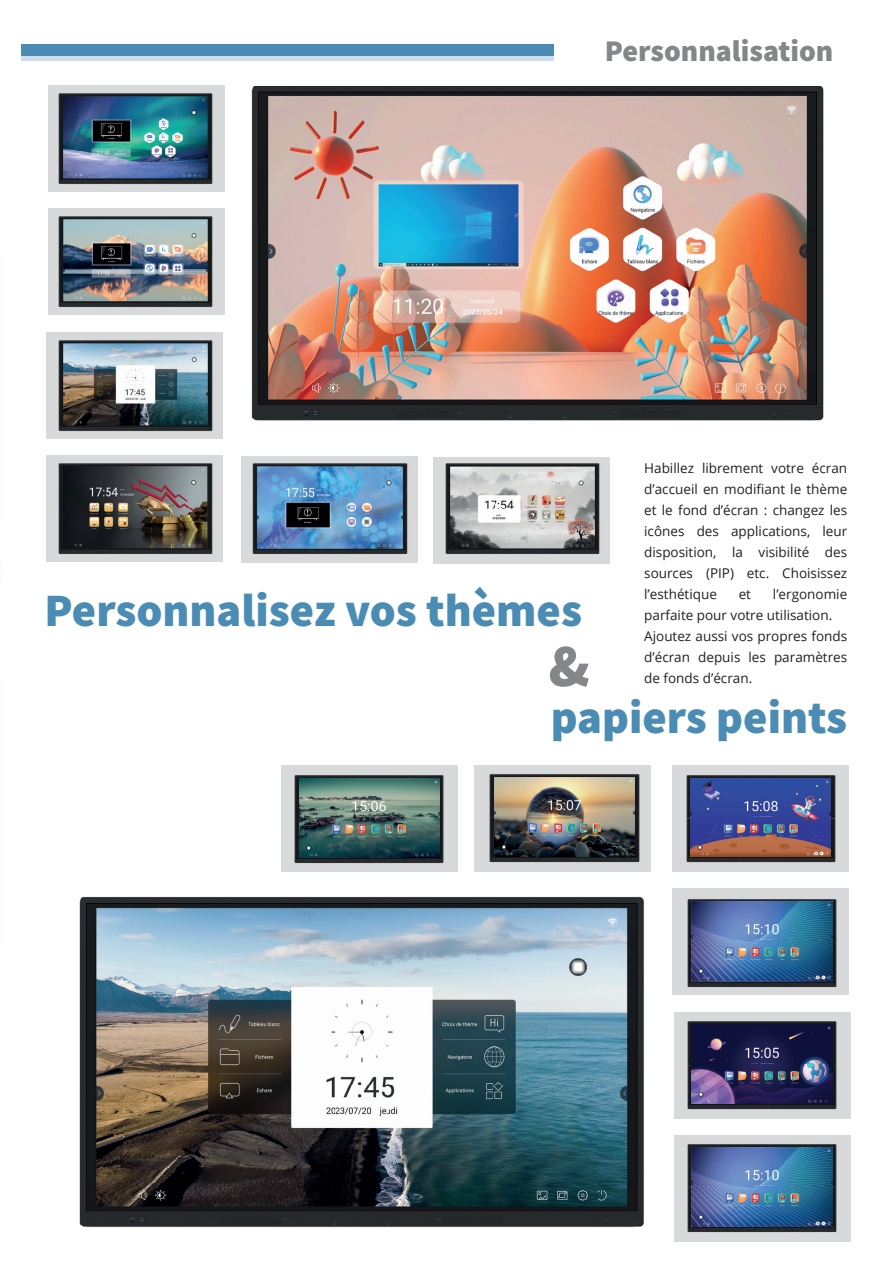
<style>
.page{position:relative;width:893px;height:1263px;background:#fff}
.page>*{position:absolute;margin:0;border:0;box-sizing:border-box;transform-origin:0 0}
.t1{font:900 60px "Source Sans Pro";color:#848689}
.t2{font:900 46.5px "Source Sans Pro";color:#4b8cb4}
.t3{font:900 30px "Source Sans Pro";color:#848689}
.t4{font:13.5px/21px "Open Sans";color:#231f20;text-align:justify}
</style>
<div class="page">
<div style="left:21px;top:44px;width:533px;height:12px;background:#4b8cb4"></div>
<hr style="left:21px;top:56px;width:533px;height:4px;background:#cfddee">
<div style="left:674px;top:1135px;width:176px;height:107px;background:#d8d9db"></div>
<div style="left:674px;top:1012px;width:176px;height:107px;background:#d8d9db"></div>
<div style="left:672px;top:888px;width:176px;height:107px;background:#d8d9db"></div>
<div style="left:672px;top:765px;width:176px;height:107px;background:#d8d9db"></div>
<div style="left:474px;top:765px;width:177px;height:107px;background:#d8d9db"></div>
<div style="left:282px;top:765px;width:176px;height:107px;background:#d8d9db"></div>
<img style="left:251px;top:86px;width:573px;height:335px">
<img style="left:79px;top:896px;width:565px;height:332px">
<img style="left:687px;top:1144px;width:49px;height:89px">
<img style="left:736px;top:1144px;width:52px;height:3px">
<img style="left:788px;top:1144px;width:49px;height:89px">
<img style="left:736px;top:1226px;width:52px;height:7px">
<img style="left:692px;top:1147px;width:140px;height:79px">
<img style="left:687px;top:1021px;width:49px;height:89px">
<img style="left:736px;top:1021px;width:52px;height:4px">
<img style="left:788px;top:1021px;width:49px;height:89px">
<img style="left:736px;top:1103px;width:52px;height:7px">
<img style="left:692px;top:1025px;width:140px;height:78px">
<img style="left:687px;top:899px;width:49px;height:89px">
<img style="left:736px;top:899px;width:52px;height:2px">
<img style="left:788px;top:899px;width:49px;height:89px">
<img style="left:736px;top:980px;width:52px;height:8px">
<img style="left:692px;top:901px;width:140px;height:79px">
<img style="left:686px;top:775px;width:49px;height:88px">
<img style="left:735px;top:775px;width:52px;height:3px">
<img style="left:787px;top:775px;width:49px;height:88px">
<img style="left:735px;top:857px;width:52px;height:6px">
<img style="left:691px;top:778px;width:140px;height:79px">
<img style="left:489px;top:774px;width:50px;height:89px">
<img style="left:539px;top:774px;width:51px;height:3px">
<img style="left:590px;top:774px;width:50px;height:89px">
<img style="left:539px;top:856px;width:51px;height:7px">
<img style="left:494px;top:777px;width:141px;height:79px">
<img style="left:294px;top:775px;width:49px;height:89px">
<img style="left:343px;top:775px;width:52px;height:3px">
<img style="left:395px;top:775px;width:49px;height:89px">
<img style="left:343px;top:857px;width:52px;height:7px">
<img style="left:299px;top:778px;width:140px;height:79px">
<div style="left:47px;top:455px;width:176px;height:106px;background:#d8d9db"></div>
<div style="left:47px;top:332px;width:176px;height:107px;background:#d8d9db"></div>
<div style="left:48px;top:208px;width:176px;height:107px;background:#d8d9db"></div>
<div style="left:48px;top:85px;width:176px;height:107px;background:#d8d9db"></div>
<div style="left:241px;top:456px;width:177px;height:107px;background:#d8d9db"></div>
<div style="left:434px;top:457px;width:176px;height:107px;background:#d8d9db"></div>
<img style="left:58px;top:93px;width:155px;height:91px">
<img style="left:58px;top:216px;width:155px;height:91px">
<img style="left:58px;top:340px;width:155px;height:91px">
<img style="left:58px;top:463px;width:155px;height:91px">
<img style="left:252px;top:463px;width:156px;height:91px">
<img style="left:445px;top:463px;width:155px;height:91px">
<h3 class="t3" style="left:605px;top:30px;width:230px">Personnalisation</h3>
<p class="t4" style="left:644px;top:457px;width:205px">Habillez librement votre écran d’accueil en modifiant le thème et le fond d’écran : changez les icônes des applications, leur disposition, la visibilité des sources (PIP) etc. Choisissez l’esthétique</p>
<h2 class="t2" style="left:45px;top:578px;width:539px">Personnalisez vos thèmes</h2>
<h1 class="t1" style="left:549px;top:625px;width:43px">&amp;</h1>
<h2 class="t2" style="left:551px;top:686px;width:298px">papiers peints</h2>
<p class="t4" style="left:644px;top:583px;width:205px;text-align:left;text-indent:129px">l’ergonomie parfaite pour votre utilisation.<br>Ajoutez aussi vos propres fonds d’écran depuis les paramètres de fonds d’écran.</p>
<p class="t4" style="left:739px;top:583px;width:14px">et</p>
</div>
